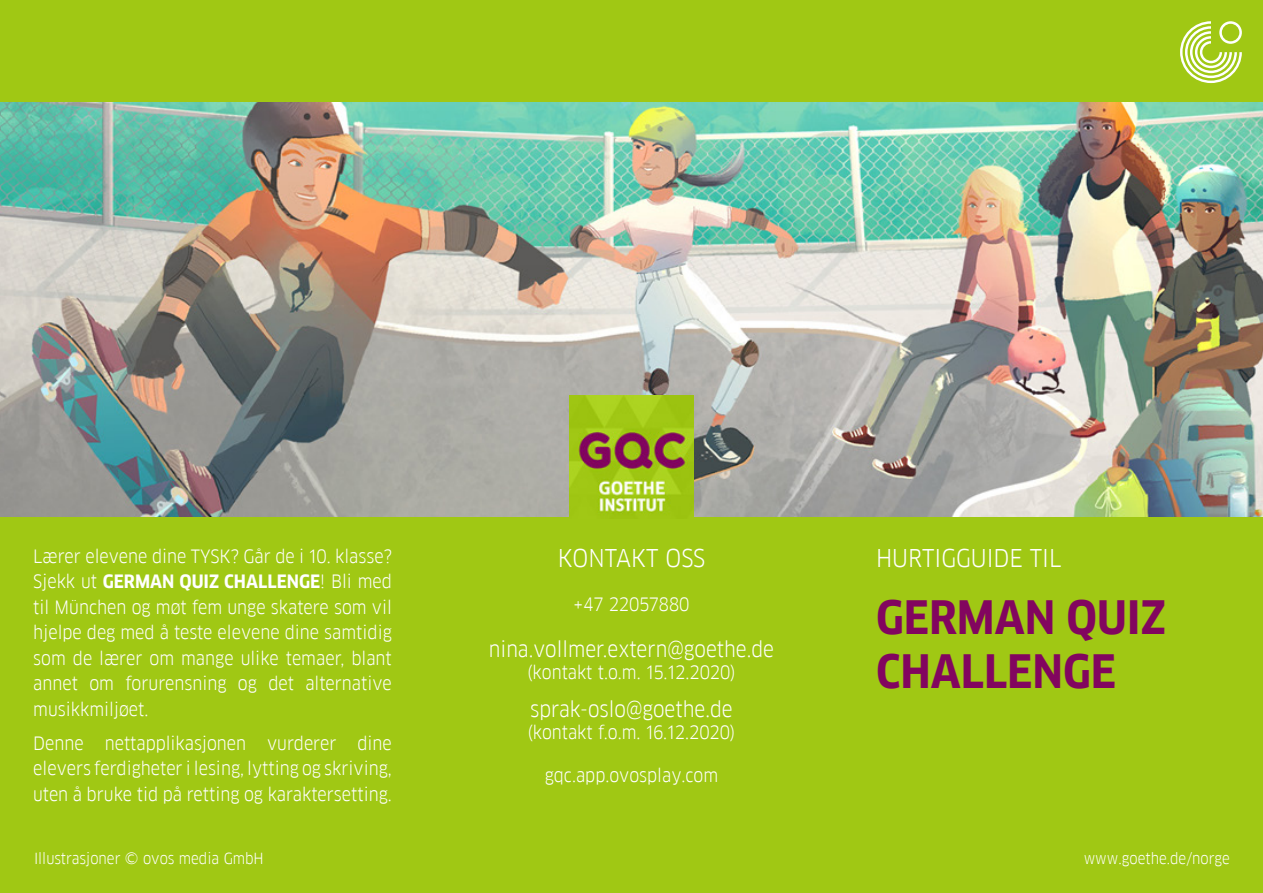
<style>
.page{position:relative;width:1263px;height:893px;background:#a0c814}
.page>*{position:absolute;margin:0;border:0;box-sizing:border-box;transform-origin:0 0}
.t1{font:700 45px/54px "Goethe FF Clan";color:#82055f}
.t2{font:24px "Goethe FF Clan";color:#fff}
.t3{font:21px "Goethe FF Clan";color:#fff}
.t4{font:18px/25.5px "Goethe FF Clan";color:#fff;text-align:justify}
.t5{font:15px "Goethe FF Clan";color:#fff}
.s1{font-weight:700}
</style>
<div class="page">
<svg style="left:1180px;top:21px;width:62px;height:62px"></svg>
<img style="left:0;top:102px;width:1263px;height:414px">
<img style="left:569px;top:395px;width:124px;height:123px">
<p class="t4" style="left:33px;top:543px;width:360px">Lærer elevene dine TYSK? Går de i 10. klasse?<br>Sjekk ut <span class="s1">GERMAN QUIZ CHALLENGE</span>! Bli med til München og møt fem unge skatere som vil hjelpe deg med å teste elevene dine samtidig som de lærer om mange ulike temaer, blant annet om forurensning og det alternative musikkmiljøet.</p>
<p class="t4" style="left:33px;top:730px;width:360px">Denne nettapplikasjonen vurderer dine elevers ferdigheter i lesing, lytting og skriving, uten å bruke tid på retting og karaktersetting.</p>
<p class="t2" style="left:558px;top:544px;width:149px">KONTAKT OSS</p>
<p class="t4" style="left:573px;top:591px;width:117px">+47 22057880</p>
<p class="t3" style="left:489px;top:637px;width:287px">nina.vollmer.extern@goethe.de</p>
<p class="t4" style="left:527px;top:660px;width:210px">(kontakt t.o.m. 15.12.2020)</p>
<p class="t3" style="left:530px;top:697px;width:204px">sprak-oslo@goethe.de</p>
<p class="t4" style="left:528px;top:719px;width:209px">(kontakt f.o.m. 16.12.2020)</p>
<p class="t4" style="left:545px;top:762px;width:175px">gqc.app.ovosplay.com</p>
<p class="t2" style="left:876px;top:544px;width:187px">HURTIGGUIDE TIL</p>
<p class="t1" style="left:876px;top:591px;width:292px">GERMAN QUIZ<br>CHALLENGE</p>
<p class="t5" style="left:34px;top:850px;width:231px">Illustrasjoner © ovos media GmbH</p>
<p class="t5" style="left:1084px;top:850px;width:148px">www.goethe.de/norge</p>
</div>
